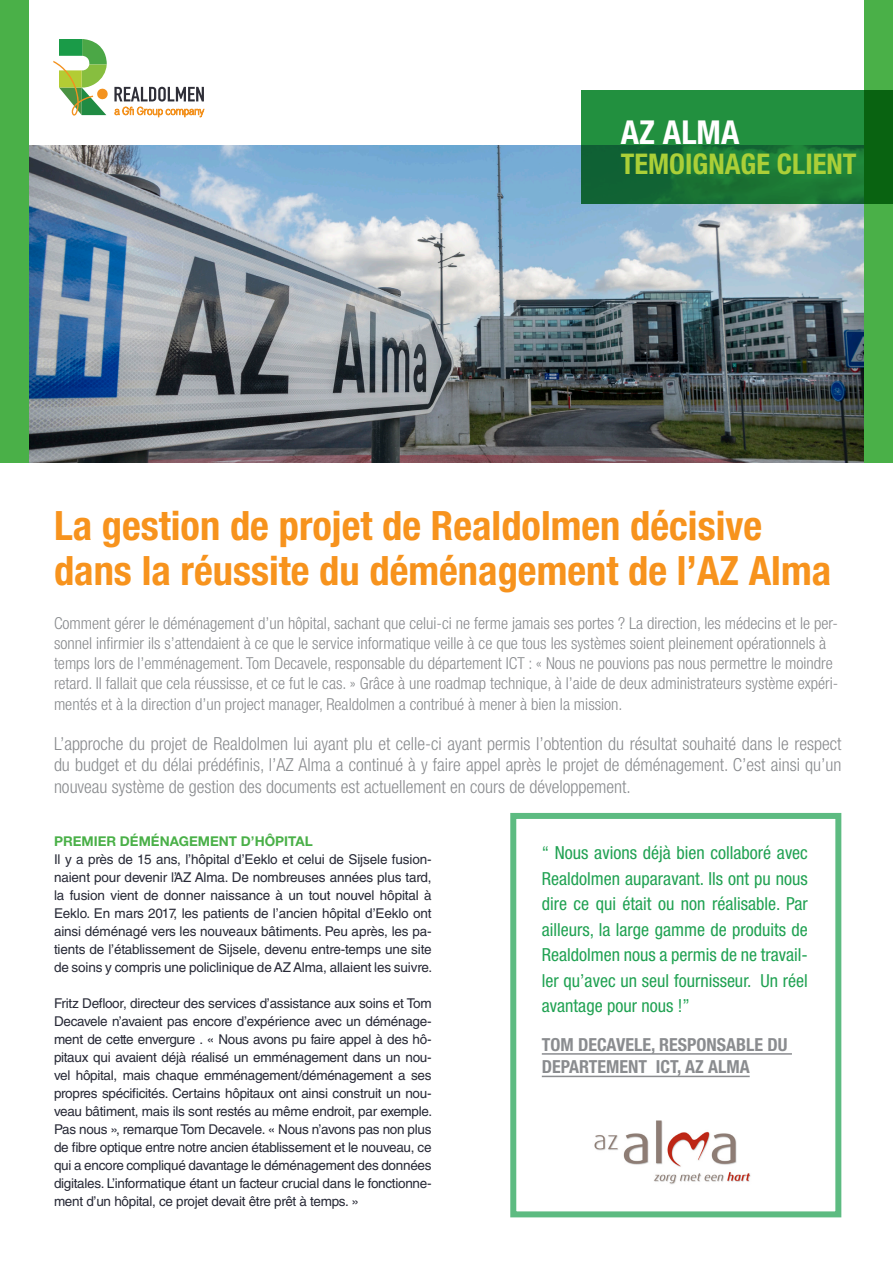
<style>
.page{position:relative;width:893px;height:1263px;background:#fff}
.page>*{position:absolute;margin:0;border:0;box-sizing:border-box;transform-origin:0 0}
.t1{font:700 condensed 40.5px/45px "Helvetica Neue LT Std";color:#f7931d}
.Special_title{font:700 condensed 33px "Helvetica Neue LT Std";color:#fff}
.Special_title-2{font:700 condensed 28.5px "Helvetica Neue LT Std";color:#abcf38}
.t2{font:300 condensed 18px/21.6px "Helvetica Neue LT Std";color:#8a8c8f;text-align:justify}
.t3{font:condensed 18px/25.5px "Helvetica Neue LT Std";color:#21a253;text-align:justify}
.t4{font:700 condensed 18px/22.5px "Helvetica Neue LT Std";color:#8a8c8f}
.t5{font:300 condensed 16.5px/19.8px "Helvetica Neue LT Std";color:#8a8c8f}
.t6{font:13.5px/18px "Helvetica LT Std";letter-spacing:-.02em;color:#272936;text-align:justify}
.t7{font:700 13.5px "Helvetica Neue LT Std";color:#4ab048}
</style>
<div class="page">
<div style="left:0;top:0;width:893px;height:463px;background:#4ab048"></div>
<div style="left:29px;top:0;width:835px;height:463px;background:#fff"></div>
<svg style="left:114px;top:87px;width:90px;height:30px"></svg>
<svg style="left:53px;top:39px;width:55px;height:77px"></svg>
<img style="left:29px;top:145px;width:835px;height:318px">
<svg style="left:581px;top:90px;width:312px;height:114px"></svg>
<img style="left:594px;top:1120px;width:157px;height:65px">
<hr style="left:542px;top:1053px;width:250px;height:2px;background:#8a8c8f">
<hr style="left:542px;top:1076px;width:208px;height:1px;background:#8a8c8f">
<p class="Special_title" style="left:621px;top:112px;width:120px">AZ ALMA</p>
<p class="Special_title-2" style="left:621px;top:147px;width:237px">TEMOIGNAGE CLIENT</p>
<p class="t1" style="left:54px;top:503px;width:779px">La gestion de projet de Realdolmen décisive dans la réussite du déménagement de l’AZ Alma</p>
<p class="t5" style="left:54px;top:613px;width:786px">Comment gérer le déménagement d’un hôpital, sachant que celui-ci ne ferme jamais ses portes ? La direction, les médecins et le per&shy;sonnel infirmier ils s’attendaient à ce que le service informatique veille à ce que tous les systèmes soient pleinement opérationnels à temps lors de l’emménagement. Tom Decavele, responsable du département ICT : « Nous ne pouvions pas nous permettre le moindre retard. Il fallait que cela réussisse, et ce fut le cas. » Grâce à une roadmap technique, à l’aide de deux administrateurs système expéri-</p>
<p class="t5" style="left:54px;top:694px;width:570px">mentés et à la direction d’un project manager, Realdolmen a contribué à mener à bien la mission.</p>
<p class="t2" style="left:54px;top:732px;width:789px">L’approche du projet de Realdolmen lui ayant plu et celle-ci ayant permis l’obtention du résultat souhaité dans le respect du budget et du délai prédéfinis, l’AZ Alma a continué à y faire appel après le projet de déménagement. C’est ainsi qu’un nouveau système de gestion des documents est actuellement en cours de développement.</p>
<p class="t7" style="left:54px;top:833px;width:260px">PREMIER DÉMÉNAGEMENT D’HÔPITAL</p>
<p class="t6" style="left:54px;top:850px;width:380px">Il y a près de 15 ans, l’hôpital d’Eeklo et celui de Sijsele fusion&shy;naient pour devenir l’AZ Alma. De nombreuses années plus tard, la fusion vient de donner naissance à un tout nouvel hôpital à Eeklo. En mars 2017, les patients de l’ancien hôpital d’Eeklo ont ainsi déménagé vers les nouveaux bâtiments. Peu après, les pa&shy;tients de l’établissement de Sijsele, devenu entre-temps une site de soins y compris une policlinique de AZ Alma, allaient les suivre.</p>
<p class="t6" style="left:54px;top:994px;width:380px">Fritz Defloor, directeur des services d’assistance aux soins et Tom Decavele n’avaient pas encore d’expérience avec un déménage&shy;ment de cette envergure . « Nous avons pu faire appel à des hô&shy;pitaux qui avaient déjà réalisé un emménagement dans un nou&shy;vel hôpital, mais chaque emménagement/déménagement a ses propres spécificités. Certains hôpitaux ont ainsi construit un nou&shy;veau bâtiment, mais ils sont restés au même endroit, par exemple.<br>Pas nous », remarque Tom Decavele. « Nous n’avons pas non plus de fibre optique entre notre ancien établissement et le nouveau, ce qui a encore compliqué davantage le déménagement des données digitales. L’informatique étant un facteur crucial dans le fonctionne&shy;ment d’un hôpital, ce projet devait être prêt à temps. »</p>
<p class="t3" style="left:542px;top:840px;width:268px">“ Nous avions déjà bien collaboré avec Realdolmen auparavant. Ils ont pu nous dire ce qui était ou non réalisable. Par ailleurs, la large gamme de produits de Realdolmen nous a permis de ne travail&shy;ler qu’avec un seul fournisseur. Un réel avantage pour nous !”</p>
<p class="t4" style="left:542px;top:1033px;width:247px">TOM DECAVELE, RESPONSABLE DU<br>DEPARTEMENT ICT, AZ ALMA</p>
</div>
